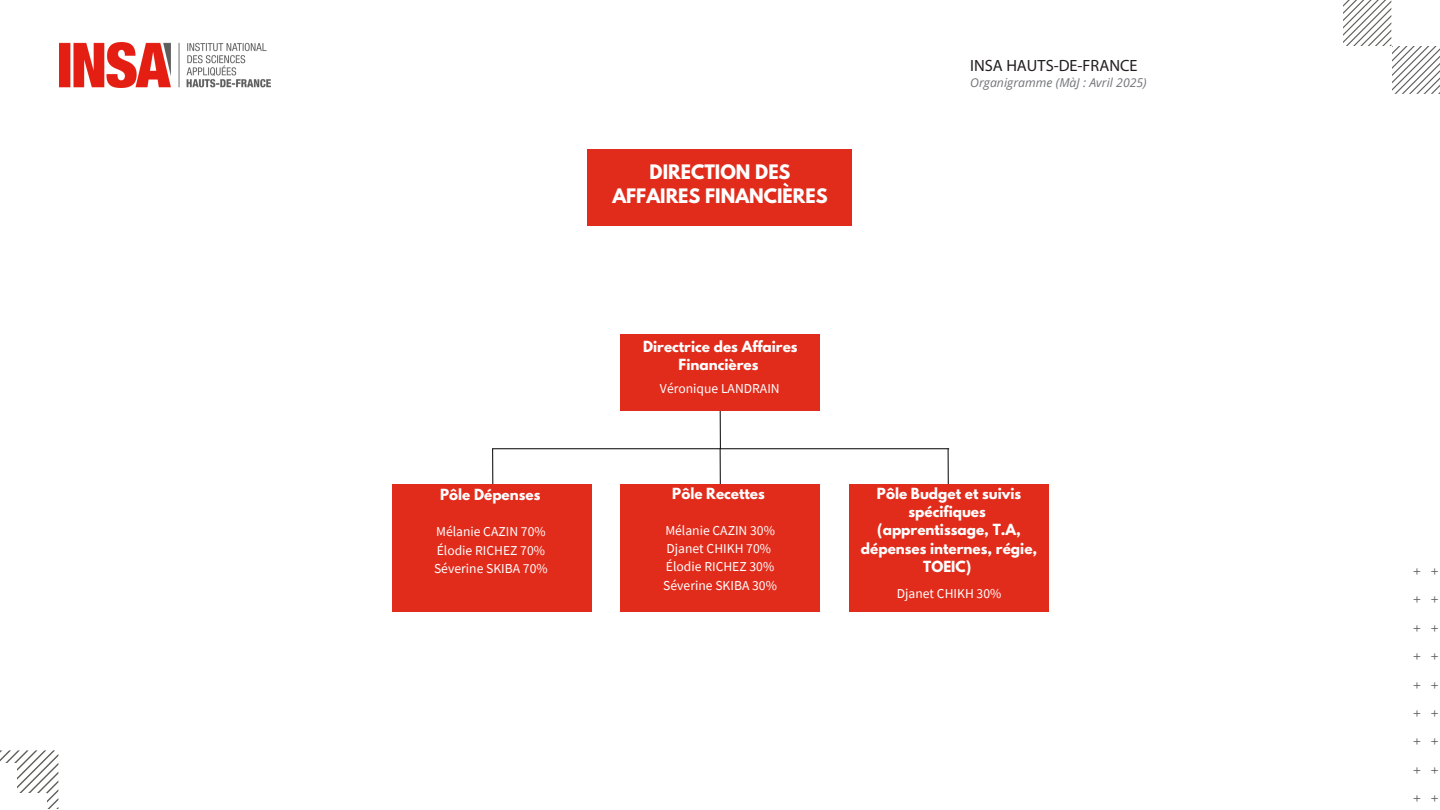
<style>
.page{position:relative;width:1440px;height:810px;background:#fff}
.page>*{position:absolute;margin:0;border:0;box-sizing:border-box;transform-origin:0 0}
.t1{font:700 17.7px/24.5px "League Spartan";color:#fff;text-align:center}
.t2{font:16.3px "Myriad Pro";color:#231f20}
.t3{font:13.6px/18.4px "Source Sans Pro";color:#fff}
.t4{font:700 13.6px/18.4px "League Spartan";color:#fff;text-align:center}
.t5{font:13.1px "Source Serif Pro";color:#5e5f5b}
.t6{font:italic 12.2px "Open Sans";letter-spacing:.005em;color:#73747a}
</style>
<div class="page">
<div style="left:587px;top:149px;width:265px;height:76px;background:#e12b1b"></div>
<div style="left:621px;top:334px;width:199px;height:77px;background:#e12b1b"></div>
<svg style="left:719px;top:411px;width:2px;height:73px"></svg>
<div style="left:621px;top:484px;width:199px;height:128px;background:#e12b1b"></div>
<svg style="left:492px;top:449px;width:2px;height:35px"></svg>
<div style="left:392px;top:484px;width:200px;height:128px;background:#e12b1b"></div>
<svg style="left:947px;top:449px;width:2px;height:35px"></svg>
<hr style="left:492px;top:448px;width:457px;height:1px;background:#000">
<div style="left:849px;top:484px;width:200px;height:128px;background:#e12b1b"></div>
<svg style="left:0;top:751px;width:58px;height:57px"></svg>
<div style="left:0;top:764px;width:17px;height:46px;background:#fff"></div>
<div style="left:0;top:793px;width:47px;height:17px;background:#fff"></div>
<img style="left:59px;top:42px;width:211px;height:45px">
<svg style="left:1343px;top:0;width:97px;height:94px"></svg>
<h2 class="t4" style="left:440px;top:487px;width:102px">Pôle Dépenses</h2>
<p class="t3" style="left:434px;top:522px;width:115px">Mélanie CAZIN 70%<br>Élodie RICHEZ 70%<br>Séverine SKIBA 70%</p>
<p class="t1" style="left:612px;top:162px;width:217px">DIRECTION DES<br>AFFAIRES FINANCIÈRES</p>
<p class="t2" style="left:970px;top:59px;width:169px">INSA HAUTS-DE-FRANCE</p>
<p class="t6" style="left:970px;top:74px;width:178px">Organigramme (MàJ : Avril 2025)</p>
<p class="t4" style="left:643px;top:339px;width:156px">Directrice des Affaires<br>Financières</p>
<p class="t3" style="left:660px;top:379px;width:121px">Véronique LANDRAIN</p>
<h1 class="t4" style="left:672px;top:486px;width:94px">Pôle Recettes</h1>
<p class="t3" style="left:663px;top:521px;width:115px">Mélanie CAZIN 30%<br>Djanet CHIKH 70%<br>Élodie RICHEZ 30%<br>Séverine SKIBA 30%</p>
<h3 class="t4" style="left:861px;top:486px;width:178px">Pôle Budget et suivis spécifiques (apprentissage, T.A, dépenses internes, régie,<br>TOEIC)</h3>
<p class="t3" style="left:897px;top:584px;width:106px">Djanet CHIKH 30%</p>
<p class="t5" style="left:1425px;top:568px;width:8px;rotate:90deg">+</p>
<p class="t5" style="left:1425px;top:596px;width:8px;rotate:90deg">+</p>
<p class="t5" style="left:1425px;top:625px;width:8px;rotate:90deg">+</p>
<p class="t5" style="left:1425px;top:653px;width:8px;rotate:90deg">+</p>
<p class="t5" style="left:1425px;top:682px;width:8px;rotate:90deg">+</p>
<p class="t5" style="left:1425px;top:710px;width:8px;rotate:90deg">+</p>
<p class="t5" style="left:1425px;top:738px;width:8px;rotate:90deg">+</p>
<p class="t5" style="left:1425px;top:767px;width:8px;rotate:90deg">+</p>
<p class="t5" style="left:1425px;top:795px;width:8px;rotate:90deg">+</p>
<h4 class="t5" style="left:1442px;top:568px;width:8px;rotate:90deg">+</h4>
<h4 class="t5" style="left:1442px;top:596px;width:8px;rotate:90deg">+</h4>
<h4 class="t5" style="left:1442px;top:625px;width:8px;rotate:90deg">+</h4>
<h4 class="t5" style="left:1442px;top:653px;width:8px;rotate:90deg">+</h4>
<h4 class="t5" style="left:1442px;top:682px;width:8px;rotate:90deg">+</h4>
<h4 class="t5" style="left:1442px;top:710px;width:8px;rotate:90deg">+</h4>
<h4 class="t5" style="left:1442px;top:738px;width:8px;rotate:90deg">+</h4>
<h4 class="t5" style="left:1442px;top:767px;width:8px;rotate:90deg">+</h4>
<h4 class="t5" style="left:1442px;top:795px;width:8px;rotate:90deg">+</h4>
</div>
